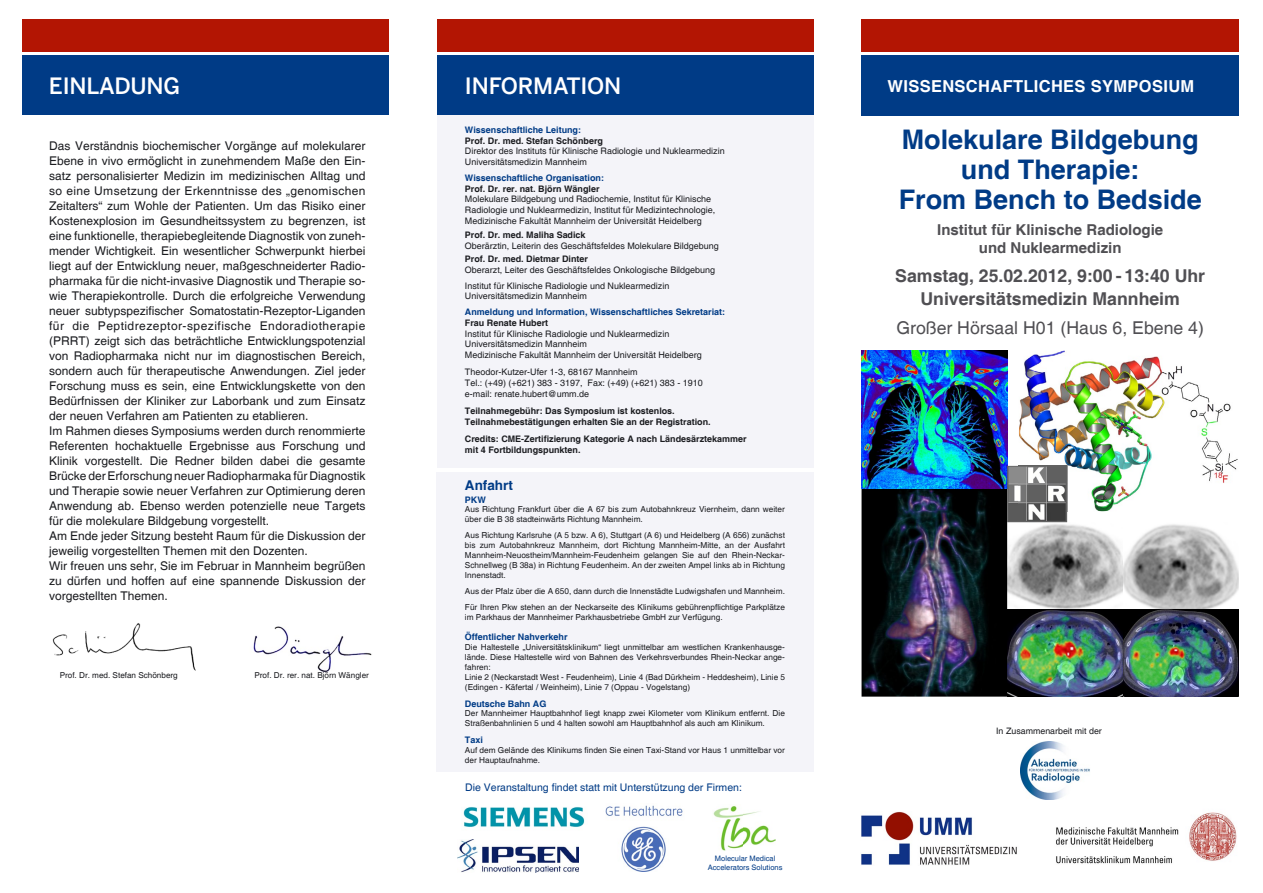
<style>
.page{position:relative;width:1263px;height:893px;background:#fff}
.page>*{position:absolute;margin:0;border:0;box-sizing:border-box;transform-origin:0 0}
.t1{font:700 27px/30px "Helvetica";color:#003b86;text-align:center}
.t2{font:500 22.5px "Benton Sans";letter-spacing:-.01em;color:#fff}
.t3{font:700 17.7px/23px "Helvetica";color:#504f53;text-align:center}
.t4{font:17.7px "Helvetica";color:#504f53}
.t5{font:700 16.5px "Helvetica";letter-spacing:.02em;color:#fff}
.t6{font:700 15px/18px "Helvetica";color:#504f53;text-align:center}
.t7{font:700 13.5px "Helvetica";color:#003b86}
.t8{font:12px/15px "Helvetica";color:#1b1c20}
.t9{font:10.5px "Helvetica";color:#003b86}
.t10{font:9px/10.8px "Helvetica";color:#1b1c20}
.t11{font:700 9px/10.8px "Helvetica";color:#1b1c20}
.t12{font:700 9px "Helvetica";color:#003b86}
.t13{font:8.85px "Helvetica";color:#1b1c20}
.t14{font:8.25px/9.9px "Helvetica";color:#1b1c20}
.t15{font:8.1px "Helvetica";color:#1b1c20}
.t16{font:7.5px/9px "Helvetica";color:#003b86;text-align:center}
</style>
<div class="page">
<div style="left:861px;top:55px;width:378px;height:61px;background:#003b86"></div>
<div style="left:861px;top:19px;width:378px;height:33px;background:#b31503"></div>
<div style="left:437px;top:55px;width:377px;height:61px;background:#003b86"></div>
<div style="left:437px;top:19px;width:377px;height:33px;background:#b31503"></div>
<div style="left:22px;top:55px;width:367px;height:60px;background:#003b86"></div>
<div style="left:22px;top:19px;width:367px;height:33px;background:#b31503"></div>
<div style="left:437px;top:115px;width:377px;height:352px;background:#f4f4f9"></div>
<div style="left:436px;top:473px;width:378px;height:299px;background:#f4f4f9"></div>
<img style="left:861px;top:811px;width:156px;height:54px">
<img style="left:1056px;top:812px;width:181px;height:52px">
<img style="left:1019px;top:351px;width:219px;height:160px">
<img style="left:1007px;top:522px;width:232px;height:175px">
<img style="left:861px;top:351px;width:146px;height:346px">
<img style="left:1007px;top:466px;width:60px;height:56px">
<img style="left:1019px;top:466px;width:48px;height:45px">
<img style="left:52px;top:623px;width:144px;height:48px">
<img style="left:253px;top:626px;width:119px;height:47px">
<img style="left:605px;top:805px;width:78px;height:66px">
<img style="left:713px;top:806px;width:63px;height:45px">
<img style="left:463px;top:806px;width:122px;height:22px">
<img style="left:1020px;top:741px;width:70px;height:58px">
<img style="left:458px;top:839px;width:121px;height:34px">
<h2 class="t2" style="left:49px;top:73px;width:133px">EINLADUNG</h2>
<h2 class="t2" style="left:465px;top:73px;width:158px">INFORMATION</h2>
<h3 class="t5" style="left:887px;top:76px;width:308px">WISSENSCHAFTLICHES SYMPOSIUM</h3>
<p class="t8" style="left:49px;top:139px;width:318px">Das Verständnis biochemischer Vorgänge auf molekularer Ebene in vivo ermöglicht in zunehmendem Maße den Ein&shy;satz personalisierter Medizin im medizinischen Alltag und so eine Umsetzung der Erkenntnisse des „genomischen Zeitalters“ zum Wohle der Patienten. Um das Risiko einer Kostenexplosion im Gesundheitssystem zu begrenzen, ist eine funktionelle, therapiebegleitende Diagnostik von zuneh&shy;mender Wichtigkeit. Ein wesentlicher Schwerpunkt hierbei liegt auf der Entwicklung neuer, maßgeschneiderter Radio&shy;pharmaka für die nicht-invasive Diagnostik und Therapie so&shy;wie Therapiekontrolle. Durch die erfolgreiche Verwendung neuer subtypspezifischer Somatostatin-Rezeptor-Liganden für die Peptidrezeptor-spezifische Endoradiotherapie (PRRT) zeigt sich das beträchtliche Entwicklungspotenzial von Radiopharmaka nicht nur im diagnostischen Bereich, sondern auch für therapeutische Anwendungen. Ziel jeder Forschung muss es sein, eine Entwicklungskette von den Bedürfnissen der Kliniker zur Laborbank und zum Einsatz der neuen Verfahren am Patienten zu etablieren.<br>Im Rahmen dieses Symposiums werden durch renommierte Referenten hochaktuelle Ergebnisse aus Forschung und Klinik vorgestellt. Die Redner bilden dabei die gesamte Brücke der Erforschung neuer Radiopharmaka für Diagnostik und Therapie sowie neuer Verfahren zur Optimierung deren Anwendung ab. Ebenso werden potenzielle neue Targets für die molekulare Bildgebung vorgestellt.<br>Am Ende jeder Sitzung besteht Raum für die Diskussion der jeweilig vorgestellten Themen mit den Dozenten.<br>Wir freuen uns sehr, Sie im Februar in Mannheim begrüßen zu dürfen und hoffen auf eine spannende Diskussion der vorgestellten Themen.</p>
<p class="t15" style="left:60px;top:670px;width:120px">Prof. Dr. med. Stefan Schönberg</p>
<p class="t15" style="left:254px;top:670px;width:116px">Prof. Dr. rer. nat. Björn Wängler</p>
<p class="t12" style="left:465px;top:124px;width:118px">Wissenschaftliche Leitung:</p>
<p class="t11" style="left:465px;top:135px;width:140px">Prof. Dr. med. Stefan Schönberg</p>
<p class="t10" style="left:465px;top:146px;width:261px">Direktor des Instituts für Klinische Radiologie und Nuklearmedizin<br>Universitätsmedizin Mannheim</p>
<p class="t12" style="left:465px;top:172px;width:141px">Wissenschaftliche Organisation:</p>
<p class="t11" style="left:465px;top:183px;width:136px">Prof. Dr. rer. nat. Björn Wängler</p>
<p class="t10" style="left:465px;top:194px;width:252px">Molekulare Bildgebung und Radiochemie, Institut für Klinische<br>Radiologie und Nuklearmedizin, Institut für Medizintechnologie,<br>Medizinische Fakultät Mannheim der Universität Heidelberg</p>
<p class="t11" style="left:465px;top:230px;width:122px">Prof. Dr. med. Maliha Sadick</p>
<p class="t10" style="left:465px;top:241px;width:255px">Oberärztin, Leiterin des Geschäftsfeldes Molekulare Bildgebung</p>
<p class="t11" style="left:465px;top:254px;width:125px">Prof. Dr. med. Dietmar Dinter</p>
<p class="t10" style="left:465px;top:262px;width:252px;line-height:15.6px">Oberarzt, Leiter des Geschäftsfeldes Onkologische Bildgebung<br>Institut für Klinische Radiologie und Nuklearmedizin</p>
<p class="t10" style="left:465px;top:291px;width:124px">Universitätsmedizin Mannheim</p>
<p class="t12" style="left:465px;top:306px;width:262px">Anmeldung und Information, Wissenschaftliches Sekretariat:</p>
<p class="t11" style="left:465px;top:318px;width:85px">Frau Renate Hubert</p>
<p class="t10" style="left:465px;top:328px;width:238px">Institut für Klinische Radiologie und Nuklearmedizin<br>Universitätsmedizin Mannheim<br>Medizinische Fakultät Mannheim der Universität Heidelberg</p>
<p class="t10" style="left:465px;top:367px;width:239px">Theodor-Kutzer-Ufer 1-3, 68167 Mannheim<br>Tel.: (+49) (+621) 383 - 3197, Fax: (+49) (+621) 383 - 1910 e-mail: renate.hubert@umm.de</p>
<p class="t11" style="left:465px;top:406px;width:247px">Teilnahmegebühr: Das Symposium ist kostenlos.<br>Teilnahmebestätigungen erhalten Sie an der Registration.</p>
<p class="t11" style="left:465px;top:434px;width:283px">Credits: CME-Zertifizierung Kategorie A nach Ländesärztekammer mit 4 Fortbildungspunkten.</p>
<p class="t7" style="left:465px;top:477px;width:49px">Anfahrt</p>
<p class="t12" style="left:465px;top:494px;width:22px">PKW</p>
<p class="t14" style="left:465px;top:505px;width:321px">Aus Richtung Frankfurt über die A 67 bis zum Autobahnkreuz Viernheim, dann weiter über die B 38 stadteinwärts Richtung Mannheim.</p>
<p class="t14" style="left:465px;top:531px;width:321px;text-align:justify">Aus Richtung Karlsruhe (A 5 bzw. A 6), Stuttgart (A 6) und Heidelberg (A 656) zunächst bis zum Autobahnkreuz Mannheim, dort Richtung Mannheim-Mitte, an der Ausfahrt Mannheim-Neuostheim/Mannheim-Feudenheim gelangen Sie auf den Rhein-Neckar-Schnellweg (B 38a) in Richtung Feudenheim. An der zweiten Ampel links ab in Richtung Innenstadt.</p>
<p class="t14" style="left:465px;top:583px;width:321px;line-height:15.9px">Aus der Pfalz über die A 650, dann durch die Innenstädte Ludwigshafen und Mannheim.<br>Für Ihren Pkw stehen an der Neckarseite des Klinikums gebührenpflichtige Parkplätze</p>
<p class="t14" style="left:465px;top:612px;width:259px">im Parkhaus der Mannheimer Parkhausbetriebe GmbH zur Verfügung.</p>
<p class="t12" style="left:465px;top:632px;width:104px">Öffentlicher Nahverkehr</p>
<p class="t14" style="left:465px;top:643px;width:321px">Die Haltestelle „Universitätsklinikum“ liegt unmittelbar am westlichen Krankenhausge&shy;lände. Diese Haltestelle wird von Bahnen des Verkehrsverbundes Rhein-Neckar ange&shy;fahren:<br>Linie 2 (Neckarstadt West - Feudenheim), Linie 4 (Bad Dürkheim - Heddesheim), Linie 5 (Edingen - Käfertal / Weinheim), Linie 7 (Oppau - Vogelstang)</p>
<p class="t12" style="left:465px;top:698px;width:83px">Deutsche Bahn AG</p>
<p class="t14" style="left:465px;top:709px;width:321px">Der Mannheimer Hauptbahnhof liegt knapp zwei Kilometer vom Klinikum entfernt. Die<br>Straßenbahnlinien 5 und 4 halten sowohl am Hauptbahnhof als auch am Klinikum.</p>
<p class="t12" style="left:465px;top:734px;width:20px">Taxi</p>
<p class="t14" style="left:465px;top:745px;width:321px">Auf dem Gelände des Klinikums finden Sie einen Taxi-Stand vor Haus 1 unmittelbar vor der Hauptaufnahme.</p>
<p class="t9" style="left:465px;top:781px;width:278px">Die Veranstaltung findet statt mit Unterstützung der Firmen:</p>
<p class="t16" style="left:708px;top:854px;width:76px">Molecular Medical<br>Accelerators Solutions</p>
<h1 class="t1" style="left:899px;top:126px;width:305px">Molekulare Bildgebung und Therapie:<br>From Bench to Bedside</h1>
<p class="t6" style="left:937px;top:221px;width:227px">Institut für Klinische Radiologie und Nuklearmedizin</p>
<h3 class="t3" style="left:895px;top:265px;width:311px">Samstag, 25.02.2012, 9:00 - 13:40 Uhr<br>Universitätsmedizin Mannheim</h3>
<h3 class="t4" style="left:896px;top:317px;width:309px">Großer Hörsaal H01 (Haus 6, Ebene 4)</h3>
<p class="t13" style="left:996px;top:726px;width:107px">In Zusammenarbeit mit der</p>
</div>
